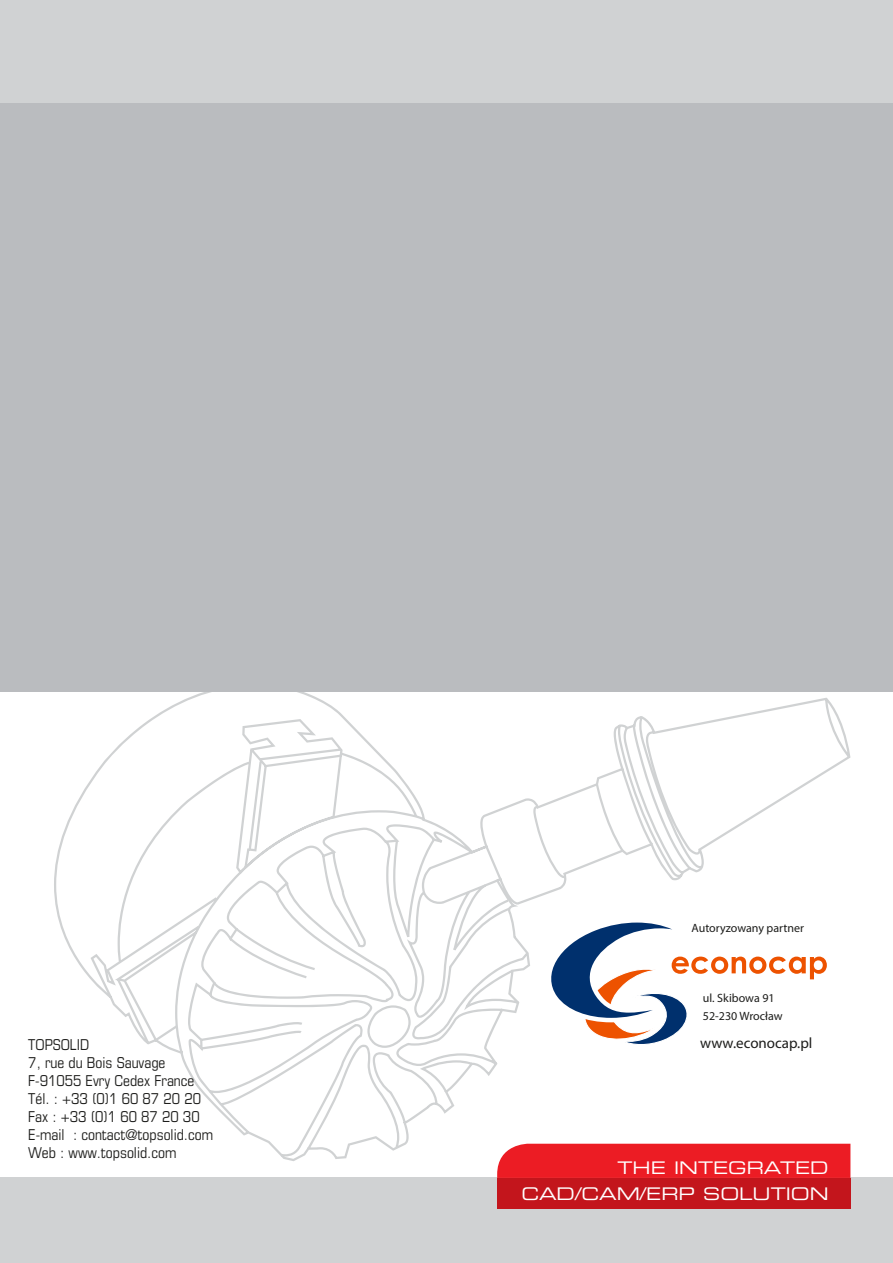
<style>
.page{position:relative;width:893px;height:1263px;background:#fff}
.page>*{position:absolute;margin:0;border:0;box-sizing:border-box;transform-origin:0 0}
.t1{font:17.4px/26.1px "Eurostile Extended Two";color:#fff;text-align:right}
.t2{font:condensed 15px/18px "Eurostile";color:#1d1d1b}
.t3{font:15px "Myriad Pro";color:#1d1d1b}
.t4{font:12px/18px "Myriad Pro";color:#1d1d1b}
</style>
<div class="page">
<svg style="left:54px;top:691px;width:796px;height:470px"></svg>
<div style="left:0;top:102px;width:893px;height:589px;background:#babcbf"></div>
<div style="left:0;top:1178px;width:893px;height:85px;background:#d0d2d3"></div>
<div style="left:0;top:0;width:893px;height:102px;background:#d0d2d3"></div>
<div style="left:497px;top:1144px;width:353px;height:34px;background:#ec1c24"></div>
<div style="left:497px;top:1178px;width:353px;height:31px;background:#c3151c"></div>
<svg style="left:541px;top:918px;width:286px;height:129px"></svg>
<p class="t2" style="left:28px;top:1035px;width:186px">TOPSOLID<br>7, rue du Bois Sauvage<br>F-91055 Evry Cedex France<br>Tél. : +33 (0)1 60 87 20 20<br>Fax : +33 (0)1 60 87 20 30<br>E-mail : contact@topsolid.com<br>Web : www.topsolid.com</p>
<p class="t4" style="left:692px;top:919px;width:114px">Autoryzowany partner</p>
<p class="t4" style="left:703px;top:989px;width:81px">ul. Skibowa 91<br>52-230 Wrocław</p>
<p class="t3" style="left:700px;top:1034px;width:114px">www.econocap.pl</p>
<p class="t1" style="left:521px;top:1154px;width:309px">THE INTEGRATED<br>CAD/CAM/ERP SOLUTION</p>
</div>
